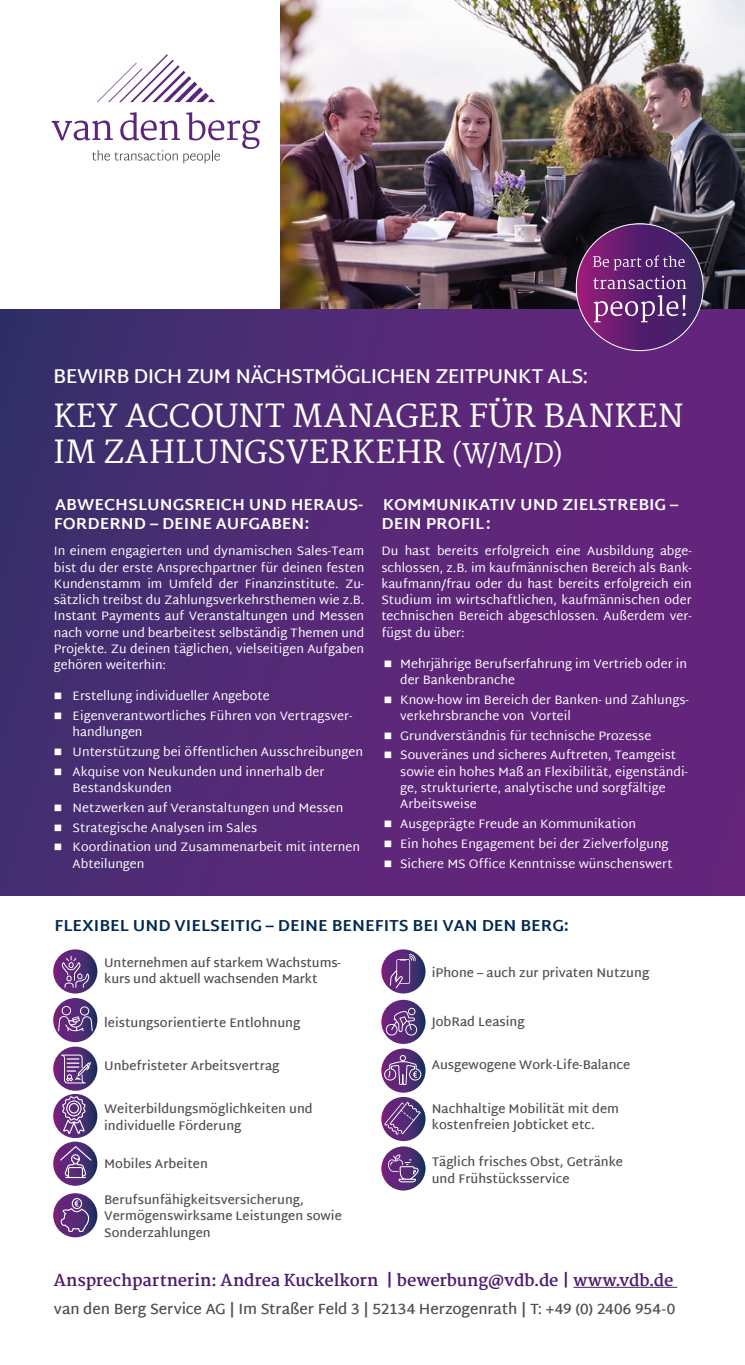
<style>
.page{position:relative;width:745px;height:1365px;background:#fff}
.page>*{position:absolute;margin:0;border:0;box-sizing:border-box;transform-origin:0 0}
.t1{font:600 31.25px/36.2px "Martel";letter-spacing:.015em;color:#fff}
.t2{font:600 20px "Martel Sans";letter-spacing:-.035em;color:#fff}
.t3{font:700 16.25px/18.8px "Martel Sans";color:#fff}
.t4{font:700 16.25px "Martel";letter-spacing:-.01em;color:#4d1c6b}
.t5{font:700 16.25px "Martel Sans";color:#002851}
.t6{font:600 14.75px "Martel Sans";letter-spacing:-.005em;color:#504f53}
.t7{font:12.5px/16.2px "Martel Sans";color:#fff}
.t8{font:600 12.5px/16.2px "Martel Sans";color:#504f53}
.s1{font-weight:400;font-size:26.5px}
</style>
<div class="page">
<img style="left:280px;top:0;width:464px;height:309px">
<svg style="left:381px;top:949px;width:44px;height:44px"></svg>
<svg style="left:381px;top:999px;width:44px;height:44px"></svg>
<svg style="left:381px;top:1048px;width:44px;height:44px"></svg>
<svg style="left:381px;top:1096px;width:44px;height:44px"></svg>
<svg style="left:381px;top:1146px;width:44px;height:44px"></svg>
<svg style="left:53px;top:997px;width:44px;height:45px"></svg>
<svg style="left:53px;top:1046px;width:44px;height:44px"></svg>
<svg style="left:53px;top:1093px;width:44px;height:44px"></svg>
<svg style="left:53px;top:1141px;width:44px;height:44px"></svg>
<svg style="left:53px;top:1193px;width:44px;height:44px"></svg>
<div style="left:0;top:309px;width:744px;height:586px;background:linear-gradient(to right,#402f6e,#6a247e)"></div>
<svg style="left:576px;top:224px;width:126px;height:126px;background:#643273"></svg>
<hr style="left:573px;top:1286px;width:103px;height:1px;background:#4d1c6b">
<svg style="left:388px;top:1154px;width:30px;height:28px"></svg>
<svg style="left:53px;top:949px;width:44px;height:44px"></svg>
<svg style="left:62px;top:955px;width:27px;height:32px"></svg>
<svg style="left:383px;top:1007px;width:38px;height:127px"></svg>
<svg style="left:59px;top:1094px;width:33px;height:138px"></svg>
<div style="left:69px;top:1102px;width:10px;height:11px;border:1px solid #fff;border-radius:50%"></div>
<svg style="left:61px;top:1054px;width:30px;height:29px"></svg>
<svg style="left:58px;top:1005px;width:35px;height:26px"></svg>
<svg style="left:97px;top:54px;width:118px;height:48px"></svg>
<svg style="left:52px;top:112px;width:208px;height:51px"></svg>
<svg style="left:389px;top:953px;width:26px;height:36px"></svg>
<h2 class="t2" style="left:53px;top:364px;width:536px">BEWIRB DICH ZUM NÄCHSTMÖGLICHEN ZEITPUNKT ALS:</h2>
<h1 class="t1" style="left:53px;top:397px;width:631px">KEY ACCOUNT MANAGER FÜR BANKEN<br>IM ZAHLUNGSVERKEHR <span class="s1">(W/M/D)</span></h1>
<h3 class="t3" style="left:54px;top:494px;width:310px">ABWECHSLUNGSREICH UND HERAUS-<br>FORDERND – DEINE AUFGABEN:</h3>
<p class="t7" style="left:54px;top:543px;width:312px;text-align:justify">In einem engagierten und dynamischen Sales-Team bist du der erste Ansprechpartner für deinen festen Kundenstamm im Umfeld der Finanzinstitute. Zu&shy;sätzlich treibst du Zahlungsverkehrsthemen wie z.B.<br>Instant Payments auf Veranstaltungen und Messen nach vorne und bearbeitest selbständig Themen und Projekte. Zu deinen täglichen, vielseitigen Aufgaben gehören weiterhin:</p>
<p class="t7" style="left:54px;top:687px;width:217px">■ Erstellung individueller Angebote</p>
<p class="t7" style="left:73px;top:707px;width:281px;text-indent:-19px">■ Eigenverantwortliches Führen von Vertragsver&shy;handlungen</p>
<p class="t7" style="left:54px;top:743px;width:310px">■ Unterstützung bei öffentlichen Ausschreibungen</p>
<p class="t7" style="left:73px;top:763px;width:253px;text-indent:-19px">■ Akquise von Neukunden und innerhalb der<br>Bestandskunden</p>
<p class="t7" style="left:54px;top:799px;width:291px">■ Netzwerken auf Veranstaltungen und Messen</p>
<p class="t7" style="left:54px;top:819px;width:205px">■ Strategische Analysen im Sales</p>
<p class="t7" style="left:73px;top:838px;width:288px;text-indent:-19px">■ Koordination und Zusammenarbeit mit internen<br>Abteilungen</p>
<h3 class="t3" style="left:381px;top:494px;width:298px">KOMMUNIKATIV UND ZIELSTREBIG –<br>DEIN PROFIL:</h3>
<p class="t7" style="left:381px;top:543px;width:312px;text-align:justify">Du hast bereits erfolgreich eine Ausbildung abge&shy;schlossen, z.B. im kaufmännischen Bereich als Bank&shy;kaufmann/frau oder du hast bereits erfolgreich ein Studium im wirtschaftlichen, kaufmännischen oder technischen Bereich abgeschlossen. Außerdem ver&shy;fügst du über:</p>
<p class="t7" style="left:400px;top:655px;width:288px;text-indent:-16px">■ Mehrjährige Berufserfahrung im Vertrieb oder in der Bankenbranche</p>
<p class="t7" style="left:400px;top:691px;width:290px;text-indent:-16px">■ Know-how im Bereich der Banken- und Zahlungs&shy;verkehrsbranche von Vorteil</p>
<p class="t7" style="left:383px;top:727px;width:269px">■ Grundverständnis für technische Prozesse</p>
<p class="t7" style="left:400px;top:747px;width:289px;text-indent:-16px">■ Souveränes und sicheres Auftreten, Teamgeist sowie ein hohes Maß an Flexibilität, eigenständi&shy;ge, strukturierte, analytische und sorgfältige Arbeitsweise</p>
<p class="t7" style="left:383px;top:815px;width:253px">■ Ausgeprägte Freude an Kommunikation</p>
<p class="t7" style="left:383px;top:835px;width:286px">■ Ein hohes Engagement bei der Zielverfolgung</p>
<p class="t7" style="left:383px;top:855px;width:290px">■ Sichere MS Office Kenntnisse wünschenswert</p>
<h3 class="t5" style="left:54px;top:915px;width:515px">FLEXIBEL UND VIELSEITIG – DEINE BENEFITS BEI VAN DEN BERG:</h3>
<p class="t8" style="left:104px;top:954px;width:238px">Unternehmen auf starkem Wachstums&shy;kurs und aktuell wachsenden Markt</p>
<p class="t8" style="left:104px;top:1014px;width:197px">leistungsorientierte Entlohnung</p>
<p class="t8" style="left:104px;top:1057px;width:176px">Unbefristeter Arbeitsvertrag</p>
<p class="t8" style="left:104px;top:1100px;width:210px">Weiterbildungsmöglichkeiten und individuelle Förderung</p>
<p class="t8" style="left:104px;top:1155px;width:105px">Mobiles Arbeiten</p>
<p class="t8" style="left:104px;top:1191px;width:239px">Berufsunfähigkeitsversicherung,<br>Vermögenswirksame Leistungen sowie<br>Sonderzahlungen</p>
<p class="t8" style="left:431px;top:964px;width:219px">iPhone – auch zur privaten Nutzung</p>
<p class="t8" style="left:431px;top:1013px;width:94px">JobRad Leasing</p>
<p class="t8" style="left:431px;top:1056px;width:200px">Ausgewogene Work-Life-Balance</p>
<p class="t8" style="left:431px;top:1100px;width:189px">Nachhaltige Mobilität mit dem kostenfreien Jobticket etc.</p>
<p class="t8" style="left:431px;top:1153px;width:193px">Täglich frisches Obst, Getränke und Frühstücksservice</p>
<h3 class="t4" style="left:54px;top:1270px;width:620px">Ansprechpartnerin: Andrea Kuckelkorn | bewerbung@vdb.de | www.vdb.de</h3>
<p class="t6" style="left:54px;top:1299px;width:622px">van den Berg Service AG | Im Straßer Feld 3 | 52134 Herzogenrath | T: +49 (0) 2406 954-0</p>
</div>
